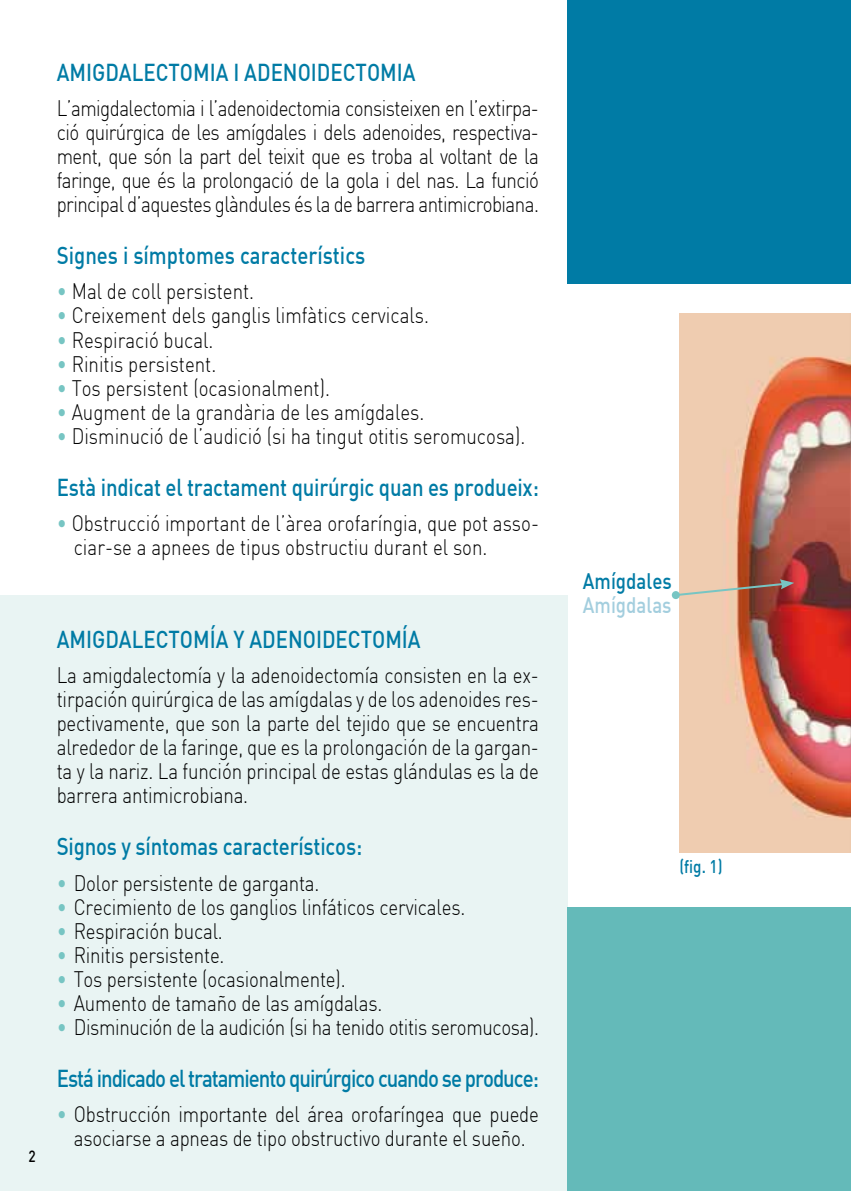
<style>
.page{position:relative;width:851px;height:1191px;background:#fff}
.page>*{position:absolute;margin:0;border:0;box-sizing:border-box;transform-origin:0 0}
.t1{font:24px "DIN Medium";letter-spacing:-.01em;color:#007ba5;scale:.85 1}
.t2{font:24px "DIN Medium";letter-spacing:-.05em;color:#007ba5;scale:.85 1}
.t3{font:22px/24px "DIN Light";letter-spacing:-.01em;color:#000;text-align:justify;scale:.85 1}
.t4{font:22px "DIN Medium";color:#007ba5;scale:.85 1}
.t5{font:22px "DIN Medium";color:#a3cede;scale:.85 1}
.t6{font:18px "DIN Medium";color:#007ba5;scale:.85 1}
.t7{font:16px "DIN Medium";color:#000;scale:.85 1}
.s1{color:#77c5c3}
</style>
<div class="page">
<div style="left:567px;top:0;width:283px;height:283px;background:#007ba5"></div>
<div style="left:0;top:595px;width:567px;height:596px;background:#e9f4f3"></div>
<div style="left:567px;top:907px;width:283px;height:284px;background:#64bab9"></div>
<img style="left:679px;top:314px;width:171px;height:538px">
<svg style="left:671px;top:591px;width:8px;height:8px"></svg>
<svg style="left:673px;top:579px;width:121px;height:18px;background:#ba927f"></svg>
<p class="t1" style="left:57px;top:57px;width:423px">AMIGDALECTOMIA I ADENOIDECTOMIA</p>
<p class="t3" style="left:57px;top:96px;width:568px">L’amigdalectomia i l’adenoidectomia consisteixen en l’extirpa&shy;ció quirúrgica de les amígdales i dels adenoides, respectiva&shy;ment, que són la part del teixit que es troba al voltant de la faringe, que és la prolongació de la gola i del nas. La funció principal d’aquestes glàndules és la de barrera antimicrobiana.</p>
<p class="t1" style="left:57px;top:240px;width:364px">Signes i símptomes característics</p>
<p class="t3" style="left:57px;top:279px;width:234px"><span class="s1">•</span> Mal de coll persistent.</p>
<p class="t3" style="left:57px;top:303px;width:439px"><span class="s1">•</span> Creixement dels ganglis limfàtics cervicals.</p>
<p class="t3" style="left:57px;top:327px;width:186px"><span class="s1">•</span> Respiració bucal.</p>
<p class="t3" style="left:57px;top:351px;width:189px"><span class="s1">•</span> Rinitis persistent.</p>
<p class="t3" style="left:57px;top:375px;width:323px"><span class="s1">•</span> Tos persistent (ocasionalment).</p>
<p class="t3" style="left:57px;top:399px;width:434px"><span class="s1">•</span> Augment de la grandària de les amígdales.</p>
<p class="t3" style="left:57px;top:423px;width:552px"><span class="s1">•</span> Disminució de l’audició (si ha tingut otitis seromucosa).</p>
<p class="t1" style="left:57px;top:471px;width:568px">Està indicat el tractament quirúrgic quan es produeix:</p>
<p class="t3" style="left:74px;top:511px;width:548px;text-indent:-17px"><span class="s1">•</span> Obstrucció important de l’àrea orofaríngia, que pot asso&shy;ciar-se a apnees de tipus obstructiu durant el son.</p>
<p class="t7" style="left:28px;top:1145px;width:10px">2</p>
<p class="t1" style="left:57px;top:624px;width:429px">AMIGDALECTOMÍA Y ADENOIDECTOMÍA</p>
<p class="t3" style="left:57px;top:663px;width:569px">La amigdalectomía y la adenoidectomía consisten en la ex&shy;tirpación quirúrgica de las amígdalas y de los adenoides res&shy;pectivamente, que son la parte del tejido que se encuentra alrededor de la faringe, que es la prolongación de la gargan&shy;ta y la nariz. La función principal de estas glándulas es la de barrera antimicrobiana.</p>
<p class="t1" style="left:57px;top:831px;width:361px">Signos y síntomas característicos:</p>
<p class="t3" style="left:57px;top:870px;width:310px"><span class="s1">•</span> Dolor persistente de garganta.</p>
<p class="t3" style="left:57px;top:894px;width:482px"><span class="s1">•</span> Crecimiento de los ganglios linfáticos cervicales.</p>
<p class="t3" style="left:57px;top:918px;width:197px"><span class="s1">•</span> Respiración bucal.</p>
<p class="t3" style="left:57px;top:942px;width:199px"><span class="s1">•</span> Rinitis persistente.</p>
<p class="t3" style="left:57px;top:966px;width:341px"><span class="s1">•</span> Tos persistente (ocasionalmente).</p>
<p class="t3" style="left:57px;top:990px;width:384px"><span class="s1">•</span> Aumento de tamaño de las amígdalas.</p>
<p class="t3" style="left:57px;top:1014px;width:568px"><span class="s1">•</span> Disminución de la audición (si ha tenido otitis seromucosa).</p>
<p class="t2" style="left:57px;top:1062px;width:568px">Está indicado el tratamiento quirúrgico cuando se produce:</p>
<p class="t3" style="left:57px;top:1102px;width:568px;text-align:center"><span class="s1">•</span> Obstrucción importante del área orofaríngea que puede asociarse a apneas de tipo obstructivo durante el sueño.</p>
<p class="t4" style="left:583px;top:567px;width:106px">Amígdales</p>
<p class="t5" style="left:583px;top:591px;width:106px">Amígdalas</p>
<p class="t6" style="left:679px;top:855px;width:52px">(fig. 1)</p>
</div>
